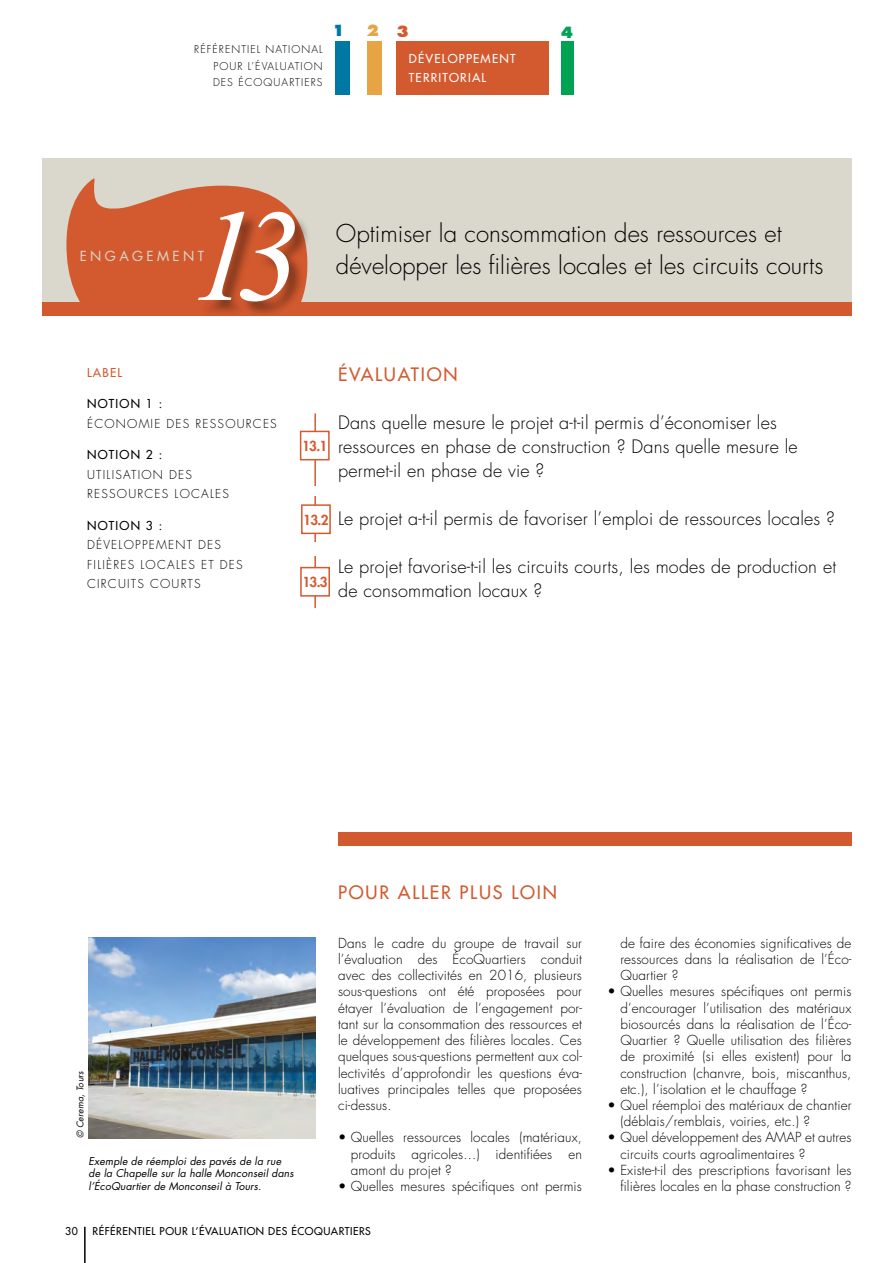
<style>
.page{position:relative;width:893px;height:1263px;background:#fff}
.page>*{position:absolute;margin:0;border:0;box-sizing:border-box;transform-origin:0 0}
.t1{font:italic 130.5px "Times New Roman";color:#fff}
.t2{font:300 24px/31.5px "Futura";color:#000}
.t3{font:300 18px/24px "Futura";letter-spacing:.01em;color:#000}
.t4{font:18px "Futura";letter-spacing:.1em;color:#d35a2f}
.t5{font:800 15px "Futura";color:#e6a444}
.t6{font:800 15px "Futura";color:#0078a4}
.t7{font:800 15px "Futura";color:#00a352}
.t8{font:300 13.5px/16.2px "Futura";letter-spacing:.01em;color:#000;text-align:justify}
.t9{font:800 13.5px "Futura";color:#d35a2f}
.t10{font:13.5px "Futura";letter-spacing:.25em;color:#dad8cc}
.t11{font:300 12px/19.5px "Futura";letter-spacing:.1em;color:#000}
.t12{font:12px/19.5px "Futura";letter-spacing:.1em;color:#fff}
.t13{font:12px "Futura";letter-spacing:.1em;color:#000}
.t14{font:12px "Futura";letter-spacing:.1em;color:#d35a2f}
.t15{font:italic 10.5px/12.6px "Futura";letter-spacing:.01em;color:#000}
.t16{font:300 10.5px/16.5px "Futura";letter-spacing:.1em;color:#000;text-align:justify}
.t17{font:10.5px "Futura";letter-spacing:.05em;color:#000}
.t18{font:italic 9px "Futura";color:#000}
.s1{color:#d35a2f}
</style>
<div class="page">
<div style="left:367px;top:41px;width:14px;height:54px;background:#e6a444"></div>
<div style="left:396px;top:41px;width:153px;height:54px;background:#d35a2f"></div>
<div style="left:561px;top:41px;width:12px;height:54px;background:#00a352"></div>
<div style="left:336px;top:41px;width:14px;height:54px;background:#0078a4"></div>
<div style="left:42px;top:158px;width:809px;height:151px;background:#dad8cc"></div>
<div style="left:42px;top:302px;width:809px;height:14px;background:#d35a2f"></div>
<div style="left:338px;top:832px;width:513px;height:14px;background:#d35a2f"></div>
<svg style="left:66px;top:178px;width:227px;height:124px;fill:#d35a2f"></svg>
<div style="left:199px;top:213px;width:113px;height:105px;background:#000;opacity:.38"></div>
<hr style="left:84px;top:1227px;width:2px;height:36px;background:#000">
<hr style="left:314px;top:413px;width:2px;height:195px;background:#d35a2f">
<div style="left:301px;top:431px;width:28px;height:29px;background:#fff"></div>
<div style="left:300px;top:431px;width:30px;height:29px;border:2px solid #d35a2f"></div>
<div style="left:301px;top:568px;width:28px;height:28px;background:#fff"></div>
<div style="left:300px;top:567px;width:30px;height:30px;border:2px solid #d35a2f"></div>
<div style="left:301px;top:486px;width:30px;height:10px;background:#fff"></div>
<div style="left:301px;top:542px;width:30px;height:14px;background:#fff"></div>
<div style="left:302px;top:505px;width:28px;height:28px;background:#fff"></div>
<div style="left:301px;top:504px;width:30px;height:30px;border:2px solid #d35a2f"></div>
<img style="left:89px;top:937px;width:227px;height:201px">
<p class="t6" style="left:332px;top:21px;width:14px">1</p>
<p class="t5" style="left:366px;top:21px;width:44px">2 <span class="s1">3</span></p>
<p class="t7" style="left:561px;top:23px;width:14px">4</p>
<p class="t16" style="left:213px;top:41px;width:111px;text-indent:-19px">RÉFÉRENTIEL NATIONAL POUR L’ÉVALUATION DES ÉCOQUARTIERS</p>
<p class="t12" style="left:409px;top:48px;width:108px">DÉVELOPPEMENT<br>TERRITORIAL</p>
<h1 class="t1" style="left:190px;top:166px;width:112px">13</h1>
<h2 class="t2" style="left:336px;top:218px;width:489px">Optimiser la consommation des ressources et développer les filières locales et les circuits courts</h2>
<p class="t10" style="left:80px;top:248px;width:126px">ENGAGEMENT</p>
<p class="t14" style="left:87px;top:365px;width:37px">LABEL</p>
<p class="t13" style="left:87px;top:396px;width:77px">NOTION 1 :</p>
<p class="t11" style="left:87px;top:414px;width:191px">ÉCONOMIE DES RESSOURCES</p>
<p class="t13" style="left:87px;top:447px;width:77px">NOTION 2 :</p>
<p class="t11" style="left:87px;top:465px;width:143px">UTILISATION DES<br>RESSOURCES LOCALES</p>
<p class="t13" style="left:87px;top:518px;width:77px">NOTION 3 :</p>
<p class="t11" style="left:87px;top:535px;width:157px">DÉVELOPPEMENT DES<br>FILIÈRES LOCALES ET DES<br>CIRCUITS COURTS</p>
<p class="t9" style="left:302px;top:437px;width:27px">13.1</p>
<p class="t9" style="left:303px;top:511px;width:27px">13.2</p>
<p class="t9" style="left:302px;top:573px;width:27px">13.3</p>
<h3 class="t4" style="left:338px;top:363px;width:121px">ÉVALUATION</h3>
<h3 class="t3" style="left:338px;top:411px;width:461px">Dans quelle mesure le projet a-t-il permis d’économiser les ressources en phase de construction ? Dans quelle mesure le permet-il en phase de vie ?</h3>
<h3 class="t3" style="left:338px;top:507px;width:498px">Le projet a-t-il permis de favoriser l’emploi de ressources locales ?</h3>
<h3 class="t3" style="left:338px;top:555px;width:499px">Le projet favorise-t-il les circuits courts, les modes de production et de consommation locaux ?</h3>
<p class="t18" style="left:74px;top:1138px;width:69px;rotate:-90deg">© Cerema, Tours</p>
<p class="t15" style="left:89px;top:1155px;width:207px">Exemple de réemploi des pavés de la rue de la Chapelle sur la halle Monconseil dans l’ÉcoQuartier de Monconseil à Tours.</p>
<h3 class="t4" style="left:338px;top:881px;width:220px">POUR ALLER PLUS LOIN</h3>
<p class="t8" style="left:338px;top:935px;width:245px">Dans le cadre du groupe de travail sur l’évaluation des ÉcoQuartiers conduit avec des collectivités en 2016, plusieurs sous-questions ont été proposées pour étayer l’évaluation de l’engagement por&shy;tant sur la consommation des ressources et le développement des filières locales. Ces quelques sous-questions permettent aux col&shy;lectivités d’approfondir les questions éva&shy;luatives principales telles que proposées ci-dessus.</p>
<p class="t8" style="left:351px;top:1130px;width:233px;text-indent:-13px">• Quelles ressources locales (matériaux, produits agricoles...) identifiées en amont du projet ?</p>
<p class="t8" style="left:338px;top:1178px;width:245px">• Quelles mesures spécifiques ont permis</p>
<p class="t8" style="left:620px;top:935px;width:233px">de faire des économies significatives de ressources dans la réalisation de l’Éco-Quartier ?</p>
<p class="t8" style="left:620px;top:984px;width:233px;text-indent:-13px">• Quelles mesures spécifiques ont permis d’encourager l’utilisation des matériaux biosourcés dans la réalisation de l’Éco-Quartier ? Quelle utilisation des filières de proximité (si elles existent) pour la construction (chanvre, bois, miscanthus, etc.), l’isolation et le chauffage ?</p>
<p class="t8" style="left:620px;top:1097px;width:233px;text-indent:-13px">• Quel réemploi des matériaux de chantier (déblais/remblais, voiries, etc.) ?</p>
<p class="t8" style="left:620px;top:1130px;width:233px;text-indent:-13px">• Quel développement des AMAP et autres circuits courts agroalimentaires ?</p>
<p class="t8" style="left:607px;top:1162px;width:245px;text-align:right">• Existe-t-il des prescriptions favorisant les filières locales en la phase construction ?</p>
<p class="t17" style="left:65px;top:1224px;width:14px">30</p>
<p class="t17" style="left:93px;top:1224px;width:280px">RÉFÉRENTIEL POUR L’ÉVALUATION DES ÉCOQUARTIERS</p>
</div>
